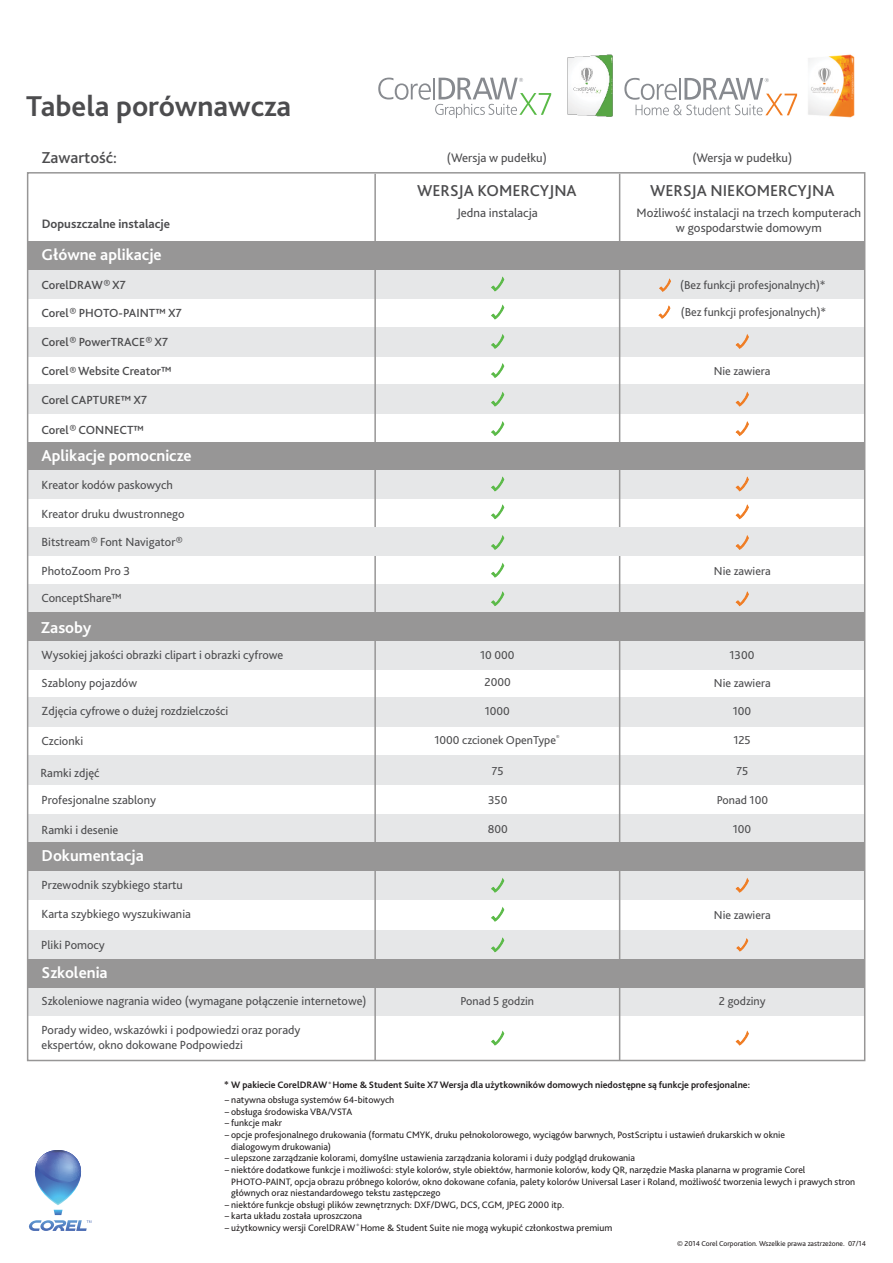
<style>
.page{position:relative;width:893px;height:1263px;background:#fff}
.page>*{position:absolute;margin:0;border:0;box-sizing:border-box;transform-origin:0 0}
.t1{font:700 30px "Bliss 2";color:#4c4c4e}
.t2{font:700 16.5px "Bliss 2";color:#fff}
.t3{font:500 16.5px "Bliss 2";color:#4c4c4e}
.t4{font:12.75px/15.1px "Bliss 2";color:#4c4c4e;text-align:center}
.t5{font:700 12.75px "Bliss 2";color:#4c4c4e}
.t6{font:12.3px/14.7px "Bliss 2";color:#4c4c4e}
.t7{font:500 12.3px "Bliss 2";color:#4c4c4e}
.t8{font:12px "Bliss 2";color:#4c4c4e}
.t9{font:9.75px/11.7px "Bliss 2";color:#231f20}
.t10{font:700 9.75px "Bliss 2";color:#231f20}
.t11{font:7.5px "Bliss 2";color:#231f20}
.t12{font:6px "Bliss 2";color:#4c4c4e}
.t13{font:700 4.8px "Bliss 2";color:#231f20}
.t14{font:4.8px "Bliss 2";color:#231f20}
</style>
<div class="page">
<div style="left:28px;top:862px;width:837px;height:38px;background:#e6e7e8"></div>
<div style="left:28px;top:814px;width:837px;height:41px;background:#e6e7e8"></div>
<div style="left:28px;top:983px;width:837px;height:32px;background:#e6e7e8"></div>
<div style="left:28px;top:930px;width:837px;height:37px;background:#e6e7e8"></div>
<div style="left:28px;top:697px;width:837px;height:30px;background:#e6e7e8"></div>
<div style="left:28px;top:755px;width:837px;height:30px;background:#e6e7e8"></div>
<div style="left:28px;top:627px;width:837px;height:42px;background:#e6e7e8"></div>
<div style="left:28px;top:584px;width:837px;height:43px;background:#e6e7e8"></div>
<div style="left:28px;top:385px;width:837px;height:29px;background:#e6e7e8"></div>
<div style="left:28px;top:327px;width:837px;height:29px;background:#e6e7e8"></div>
<div style="left:28px;top:256px;width:837px;height:42px;background:#e6e7e8"></div>
<div style="left:28px;top:456px;width:837px;height:42px;background:#e6e7e8"></div>
<div style="left:28px;top:442px;width:837px;height:28px;background:#979696"></div>
<div style="left:28px;top:242px;width:837px;height:28px;background:#979696"></div>
<div style="left:28px;top:613px;width:837px;height:28px;background:#979696"></div>
<hr style="left:374px;top:174px;width:2px;height:886px;background:#979696">
<hr style="left:619px;top:174px;width:1px;height:886px;background:#979696">
<svg style="left:491px;top:277px;width:13px;height:14px"></svg>
<svg style="left:491px;top:305px;width:13px;height:14px"></svg>
<svg style="left:491px;top:334px;width:13px;height:15px"></svg>
<svg style="left:491px;top:363px;width:13px;height:15px"></svg>
<svg style="left:491px;top:392px;width:13px;height:14px"></svg>
<svg style="left:491px;top:421px;width:13px;height:15px"></svg>
<svg style="left:736px;top:392px;width:13px;height:14px"></svg>
<svg style="left:736px;top:421px;width:13px;height:15px"></svg>
<svg style="left:736px;top:334px;width:13px;height:15px"></svg>
<svg style="left:659px;top:306px;width:11px;height:13px"></svg>
<svg style="left:659px;top:279px;width:12px;height:13px"></svg>
<svg style="left:736px;top:938px;width:12px;height:13px"></svg>
<svg style="left:491px;top:878px;width:13px;height:14px"></svg>
<svg style="left:491px;top:907px;width:13px;height:14px"></svg>
<svg style="left:491px;top:938px;width:13px;height:14px"></svg>
<div style="left:28px;top:527px;width:837px;height:29px;background:#e6e7e8"></div>
<svg style="left:491px;top:477px;width:13px;height:14px"></svg>
<svg style="left:491px;top:505px;width:13px;height:14px"></svg>
<svg style="left:491px;top:535px;width:13px;height:15px"></svg>
<svg style="left:491px;top:563px;width:13px;height:14px"></svg>
<svg style="left:491px;top:591px;width:13px;height:15px"></svg>
<svg style="left:736px;top:505px;width:13px;height:14px"></svg>
<svg style="left:736px;top:477px;width:13px;height:14px"></svg>
<svg style="left:736px;top:535px;width:13px;height:15px"></svg>
<div style="left:28px;top:959px;width:837px;height:29px;background:#979696"></div>
<svg style="left:736px;top:878px;width:13px;height:14px"></svg>
<svg style="left:491px;top:1031px;width:13px;height:14px"></svg>
<svg style="left:736px;top:1031px;width:13px;height:14px"></svg>
<svg style="left:378px;top:78px;width:173px;height:40px"></svg>
<img style="left:567px;top:54px;width:46px;height:63px">
<svg style="left:624px;top:78px;width:173px;height:37px"></svg>
<img style="left:808px;top:54px;width:47px;height:64px">
<svg style="left:29px;top:1150px;width:63px;height:81px"></svg>
<svg style="left:736px;top:591px;width:13px;height:15px"></svg>
<div style="left:28px;top:843px;width:837px;height:28px;background:#979696"></div>
<h1 class="t1" style="left:26px;top:89px;width:267px">Tabela porównawcza</h1>
<h2 class="t3" style="left:41px;top:148px;width:77px">Zawartość:</h2>
<h3 class="t5" style="left:42px;top:216px;width:130px">Dopuszczalne instalacje</h3>
<h2 class="t2" style="left:42px;top:245px;width:122px">Główne aplikacje</h2>
<p class="t7" style="left:42px;top:278px;width:86px">CorelDRAW®X7</p>
<p class="t7" style="left:42px;top:306px;width:142px">Corel® PHOTO-PAINT™ X7</p>
<p class="t7" style="left:42px;top:335px;width:128px">Corel® PowerTRACE®X7</p>
<p class="t7" style="left:42px;top:364px;width:132px">Corel®Website Creator™</p>
<p class="t7" style="left:42px;top:393px;width:107px">Corel CAPTURE™ X7</p>
<p class="t7" style="left:42px;top:422px;width:104px">Corel®CONNECT™</p>
<h2 class="t2" style="left:42px;top:446px;width:152px">Aplikacje pomocnicze</h2>
<p class="t6" style="left:42px;top:477px;width:133px">Kreator kodów paskowych</p>
<p class="t6" style="left:42px;top:506px;width:145px">Kreator druku dwustronnego</p>
<p class="t6" style="left:42px;top:534px;width:143px">Bitstream® Font Navigator®</p>
<p class="t6" style="left:42px;top:564px;width:90px">PhotoZoom Pro 3</p>
<p class="t6" style="left:42px;top:591px;width:82px">ConceptShare™</p>
<h2 class="t2" style="left:41px;top:618px;width:52px">Zasoby</h2>
<p class="t6" style="left:42px;top:648px;width:243px">Wysokiej jakości obrazki clipart i obrazki cyfrowe</p>
<p class="t6" style="left:42px;top:675px;width:97px">Szablony pojazdów</p>
<p class="t6" style="left:42px;top:704px;width:188px">Zdjęcia cyfrowe o dużej rozdzielczości</p>
<p class="t6" style="left:42px;top:734px;width:43px">Czcionki</p>
<h3 class="t4" style="left:447px;top:150px;width:101px">(Wersja w pudełku)</h3>
<h3 class="t4" style="left:692px;top:150px;width:101px">(Wersja w pudełku)</h3>
<h2 class="t3" style="left:417px;top:181px;width:161px">WERSJA KOMERCYJNA</h2>
<h2 class="t3" style="left:650px;top:181px;width:186px">WERSJA NIEKOMERCYJNA</h2>
<h3 class="t4" style="left:457px;top:205px;width:82px">Jedna instalacja</h3>
<h3 class="t4" style="left:636px;top:205px;width:226px">Możliwość instalacji na trzech komputerach w gospodarstwie domowym</h3>
<p class="t8" style="left:680px;top:278px;width:147px">(Bez funkcji profesjonalnych)*</p>
<p class="t8" style="left:681px;top:305px;width:147px">(Bez funkcji profesjonalnych)*</p>
<p class="t8" style="left:714px;top:364px;width:58px">Nie zawiera</p>
<p class="t8" style="left:480px;top:648px;width:36px">10 000</p>
<p class="t8" style="left:485px;top:675px;width:28px">2000</p>
<p class="t8" style="left:485px;top:704px;width:27px">1000</p>
<p class="t12" style="left:556px;top:734px;width:5px">®</p>
<p class="t8" style="left:434px;top:733px;width:123px">1000 czcionek OpenType</p>
<p class="t8" style="left:714px;top:564px;width:58px">Nie zawiera</p>
<p class="t8" style="left:729px;top:648px;width:26px">1300</p>
<p class="t8" style="left:714px;top:677px;width:58px">Nie zawiera</p>
<p class="t8" style="left:733px;top:704px;width:20px">100</p>
<p class="t8" style="left:733px;top:733px;width:19px">125</p>
<p class="t6" style="left:40px;top:766px;width:61px">Ramki zdjęć</p>
<p class="t8" style="left:492px;top:764px;width:13px">75</p>
<p class="t8" style="left:736px;top:764px;width:13px">75</p>
<p class="t6" style="left:42px;top:792px;width:116px">Profesjonalne szablony</p>
<p class="t6" style="left:42px;top:822px;width:78px">Ramki i desenie</p>
<h2 class="t2" style="left:42px;top:846px;width:104px">Dokumentacja</h2>
<p class="t6" style="left:42px;top:878px;width:143px">Przewodnik szybkiego startu</p>
<p class="t6" style="left:42px;top:907px;width:151px">Karta szybkiego wyszukiwania</p>
<p class="t6" style="left:41px;top:937px;width:65px">Pliki Pomocy</p>
<h2 class="t2" style="left:42px;top:963px;width:68px">Szkolenia</h2>
<p class="t6" style="left:42px;top:993px;width:327px">Szkoleniowe nagrania wideo (wymagane połączenie internetowe)</p>
<p class="t6" style="left:42px;top:1022px;width:260px">Porady wideo, wskazówki i podpowiedzi oraz porady ekspertów, okno dokowane Podpowiedzi</p>
<p class="t8" style="left:488px;top:793px;width:21px">350</p>
<p class="t8" style="left:488px;top:822px;width:22px">800</p>
<p class="t8" style="left:717px;top:793px;width:53px">Ponad 100</p>
<p class="t8" style="left:733px;top:822px;width:20px">100</p>
<p class="t8" style="left:714px;top:908px;width:58px">Nie zawiera</p>
<p class="t8" style="left:460px;top:994px;width:75px">Ponad 5 godzin</p>
<p class="t8" style="left:719px;top:994px;width:48px">2 godziny</p>
<p class="t10" style="left:224px;top:1079px;width:527px">* W pakiecie CorelDRAW Home &amp; Student Suite X7 Wersja dla użytkowników domowych niedostępne są funkcje profesjonalne:</p>
<p class="t13" style="left:328px;top:1080px;width:4px">®</p>
<p class="t9" style="left:225px;top:1094px;width:171px">– natywna obsługa systemów 64-bitowych</p>
<p class="t9" style="left:225px;top:1106px;width:129px">– obsługa środowiska VBA/VSTA</p>
<p class="t9" style="left:225px;top:1117px;width:59px">– funkcje makr</p>
<p class="t9" style="left:231px;top:1129px;width:555px;text-indent:-6px">– opcje profesjonalnego drukowania (formatu CMYK, druku pełnokolorowego, wyciągów barwnych, PostScriptu i ustawień drukarskich w oknie dialogowym drukowania)</p>
<p class="t9" style="left:225px;top:1152px;width:412px">– ulepszone zarządzanie kolorami, domyślne ustawienia zarządzania kolorami i duży podgląd drukowania</p>
<p class="t9" style="left:231px;top:1164px;width:625px;text-indent:-7px">– niektóre dodatkowe funkcje i możliwości: style kolorów, style obiektów, harmonie kolorów, kody QR, narzędzie Maska planarna w programie Corel<br>PHOTO-PAINT, opcja obrazu próbnego kolorów, okno dokowane cofania, palety kolorów Universal Laser i Roland, możliwość tworzenia lewych i prawych stron głównych oraz niestandardowego tekstu zastępczego</p>
<p class="t9" style="left:225px;top:1199px;width:341px">– niektóre funkcje obsługi plików zewnętrznych: DXF/DWG, DCS, CGM, JPEG 2000 itp.</p>
<p class="t9" style="left:225px;top:1210px;width:139px">– karta układu została uproszczona</p>
<p class="t14" style="left:356px;top:1223px;width:4px">®</p>
<p class="t9" style="left:225px;top:1222px;width:389px">– użytkownicy wersji CorelDRAW Home &amp; Student Suite nie mogą wykupić członkostwa premium</p>
<p class="t11" style="left:677px;top:1239px;width:190px">© 2014 Corel Corporation. Wszelkie prawa zastrzeżone. 07/14</p>
</div>
